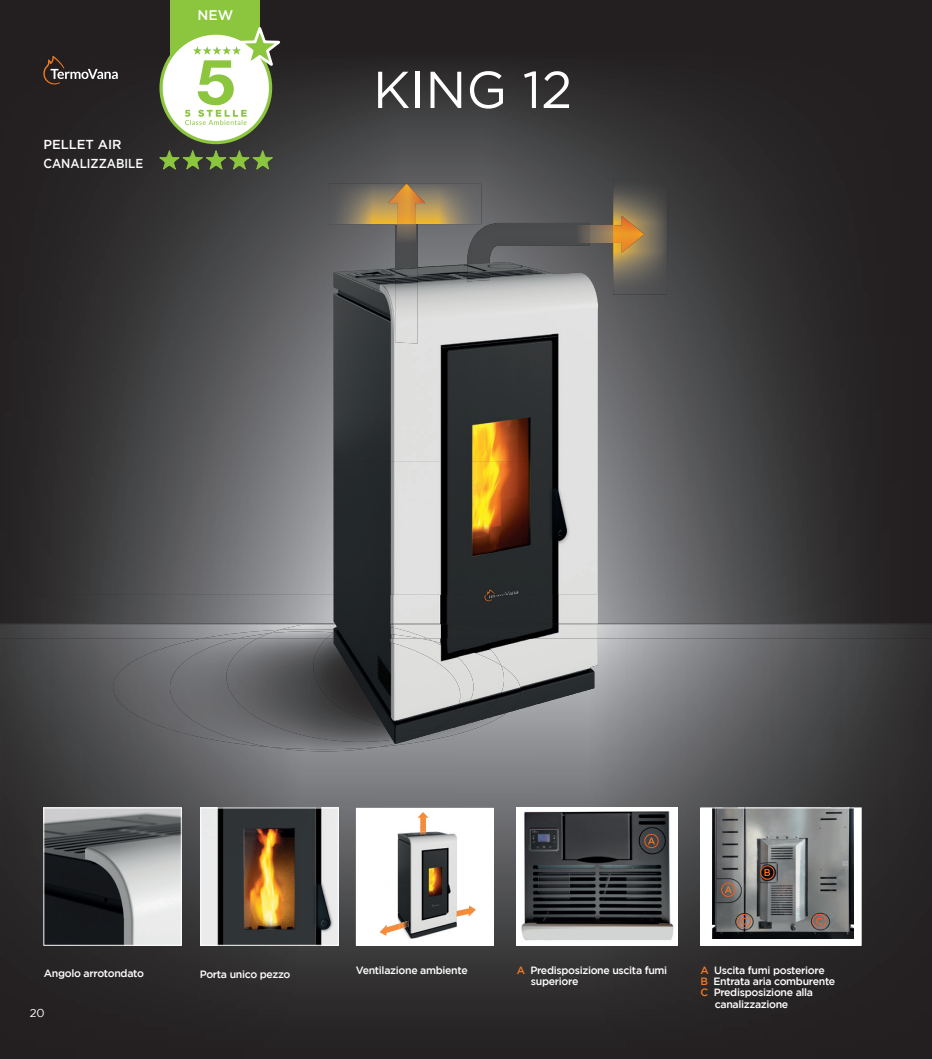
<style>
.page{position:relative;width:932px;height:1059px;background:#fff}
.page>*{position:absolute;margin:0;border:0;box-sizing:border-box;transform-origin:0 0}
.t1{font:51.75px "Gotham";color:#fff}
.t2{font:500 13.95px "Gotham";color:#fff}
.t3{font:500 13.05px/19.8px "Gotham";color:#fff}
.t4{font:11.47px "Gotham";color:#fff}
.t5{font:500 10.58px/11.2px "Gotham";letter-spacing:-.03em;color:#fff}
.s1{color:#f47921}
</style>
<div class="page">
<div style="left:0;top:0;width:931px;height:103px;background:#231f20"></div>
<div style="left:858px;top:103px;width:73px;height:520px;background:#242021"></div>
<img style="left:0;top:595px;width:333px;height:28px">
<img style="left:333px;top:595px;width:525px;height:28px">
<img style="left:0;top:50px;width:372px;height:545px">
<img style="left:372px;top:50px;width:558px;height:233px">
<img style="left:598px;top:283px;width:332px;height:312px">
<img style="left:0;top:623px;width:931px;height:16px">
<div style="left:0;top:1001px;width:931px;height:58px;background:#252223"></div>
<img style="left:0;top:711px;width:375px;height:290px">
<img style="left:375px;top:929px;width:556px;height:72px">
<img style="left:456px;top:712px;width:80px;height:217px">
<img style="left:617px;top:639px;width:314px;height:290px">
<img style="left:0;top:639px;width:109px;height:72px">
<img style="left:46px;top:810px;width:133px;height:133px">
<div style="left:44px;top:808px;width:137px;height:137px;border:1px solid #fff"></div>
<img style="left:202px;top:810px;width:134px;height:133px">
<div style="left:200px;top:808px;width:138px;height:137px;border:1px solid #fff"></div>
<img style="left:201px;top:630px;width:56px;height:9px">
<img style="left:109px;top:639px;width:398px;height:108px">
<img style="left:280px;top:624px;width:53px;height:5px">
<img style="left:269px;top:629px;width:57px;height:1px">
<img style="left:270px;top:749px;width:109px;height:2px">
<img style="left:237px;top:633px;width:20px;height:6px">
<img style="left:166px;top:639px;width:229px;height:110px">
<img style="left:257px;top:630px;width:69px;height:9px">
<img style="left:223px;top:639px;width:169px;height:103px">
<img style="left:311px;top:639px;width:22px;height:87px">
<img style="left:467px;top:223px;width:122px;height:41px">
<img style="left:575px;top:226px;width:38px;height:17px">
<img style="left:613px;top:179px;width:53px;height:115px">
<img style="left:613px;top:216px;width:31px;height:37px">
<img style="left:395px;top:225px;width:22px;height:37px">
<img style="left:398px;top:225px;width:17px;height:18px">
<img style="left:329px;top:184px;width:152px;height:40px">
<img style="left:388px;top:184px;width:37px;height:40px">
<svg style="left:395px;top:224px;width:22px;height:1px"></svg>
<img style="left:333px;top:262px;width:199px;height:333px">
<img style="left:531px;top:268px;width:67px;height:327px">
<img style="left:335px;top:623px;width:262px;height:16px">
<img style="left:501px;top:639px;width:96px;height:73px">
<img style="left:395px;top:665px;width:127px;height:79px">
<img style="left:333px;top:624px;width:5px;height:5px">
<img style="left:392px;top:740px;width:40px;height:3px">
<svg style="left:326px;top:629px;width:12px;height:10px"></svg>
<img style="left:384px;top:730px;width:48px;height:10px">
<img style="left:427px;top:624px;width:51px;height:15px">
<img style="left:462px;top:639px;width:39px;height:2px">
<img style="left:462px;top:641px;width:47px;height:89px">
<img style="left:338px;top:624px;width:89px;height:15px">
<img style="left:333px;top:632px;width:42px;height:7px">
<img style="left:333px;top:639px;width:129px;height:91px">
<img style="left:467px;top:263px;width:22px;height:18px">
<div style="left:700px;top:808px;width:160px;height:137px;background:#fff"></div>
<img style="left:712px;top:810px;width:140px;height:129px">
<div style="left:700px;top:808px;width:161px;height:137px;border:1px solid #fff"></div>
<svg style="left:724px;top:886px;width:7px;height:7px"></svg>
<div style="left:721px;top:883px;width:14px;height:13px;border:1px solid #f25e21;border-radius:50%"></div>
<svg style="left:764px;top:869px;width:5px;height:7px"></svg>
<div style="left:760px;top:865px;width:14px;height:14px;border:1px solid #f25e21;border-radius:50%"></div>
<svg style="left:356px;top:808px;width:137px;height:137px"></svg>
<img style="left:518px;top:810px;width:157px;height:133px">
<svg style="left:647px;top:837px;width:7px;height:7px"></svg>
<div style="left:644px;top:834px;width:14px;height:14px;border:1px solid #f25e21;border-radius:50%"></div>
<svg style="left:815px;top:917px;width:7px;height:7px"></svg>
<div style="left:812px;top:914px;width:13px;height:14px;border:1px solid #f25e21;border-radius:50%"></div>
<svg style="left:740px;top:917px;width:6px;height:7px"></svg>
<div style="left:736px;top:914px;width:14px;height:14px;border:1px solid #f25e21;border-radius:50%"></div>
<svg style="left:159px;top:150px;width:115px;height:21px;background:#516437"></svg>
<div style="left:171px;top:0;width:89px;height:74px;background:#8bc63e"></div>
<svg style="left:161px;top:33px;width:109px;height:110px"></svg>
<svg style="left:185px;top:25px;width:101px;height:100px"></svg>
<svg style="left:43px;top:56px;width:75px;height:28px;background:#453e3b"></svg>
<p class="t3" style="left:43px;top:134px;width:101px">PELLET AIR<br>CANALIZZABILE</p>
<h2 class="t2" style="left:197px;top:7px;width:37px">NEW</h2>
<h1 class="t1" style="left:371px;top:61px;width:201px">KING 12</h1>
<p class="t5" style="left:44px;top:967px;width:102px">Angolo arrotondato</p>
<p class="t5" style="left:199px;top:969px;width:92px">Porta unico pezzo</p>
<p class="t4" style="left:30px;top:1006px;width:17px">20</p>
<p class="t5" style="left:356px;top:964px;width:113px">Ventilazione ambiente</p>
<p class="t5" style="left:530px;top:964px;width:138px;text-indent:-14px"><span class="s1">A</span> Predisposizione uscita fumi superiore</p>
<p class="t5" style="left:700px;top:964px;width:126px"><span class="s1">A</span> Uscita fumi posteriore</p>
<p class="t5" style="left:700px;top:975px;width:136px"><span class="s1">B</span> Entrata aria comburente</p>
<p class="t5" style="left:700px;top:986px;width:114px"><span class="s1">C</span> Predisposizione alla</p>
<p class="t5" style="left:714px;top:998px;width:75px">canalizzazione</p>
</div>
